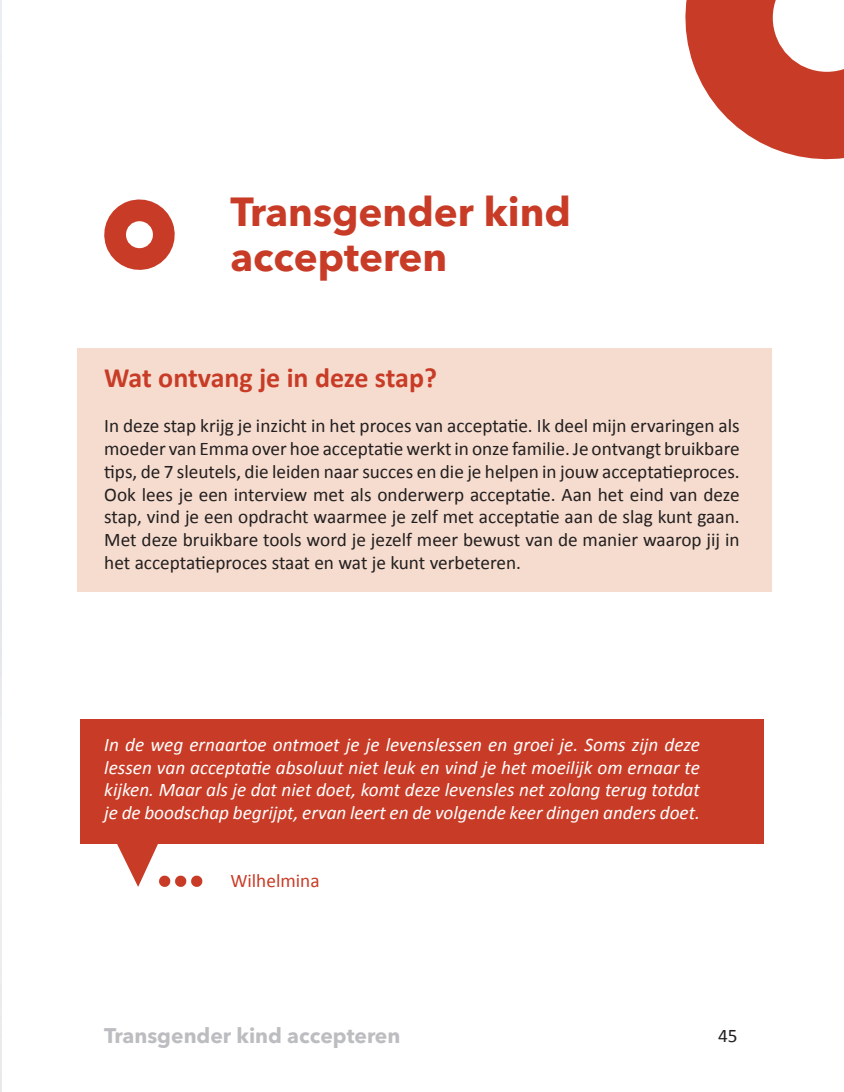
<style>
.page{position:relative;width:844px;height:1092px;background:#fff}
.page>*{position:absolute;margin:0;border:0;box-sizing:border-box;transform-origin:0 0}
.t1{font:700 40.25px/45.5px "Avenir Next LT Pro";color:#c83c27}
.t2{font:700 28px "Calibri";letter-spacing:-.005em;color:#c83c27}
.t3{font:700 21px "Avenir Next LT Pro";color:#bcbdc0}
.t4{font:19.25px/22.8px "Calibri";color:#231f20;text-align:justify}
.t5{font:italic 19.25px/22.8px "Calibri";color:#fff;text-align:justify}
.t6{font:19.25px "Calibri";color:#c83c27}
</style>
<div class="page">
<img style="left:0;top:0;width:1px;height:1091px">
<div style="left:80px;top:719px;width:683px;height:124px;background:#c83c27"></div>
<svg style="left:117px;top:843px;width:86px;height:44px"></svg>
<div style="left:77px;top:348px;width:694px;height:244px;background:#f5dcce"></div>
<svg style="left:685px;top:0;width:158px;height:160px"></svg>
<svg style="left:104px;top:199px;width:71px;height:71px"></svg>
<div style="left:130px;top:225px;width:19px;height:19px;background:#fff;border-radius:50%"></div>
<div style="left:126px;top:221px;width:27px;height:27px;border:8px solid #fff;border-radius:50%"></div>
<p class="t1" style="left:230px;top:188px;width:342px">Transgender kind accepteren</p>
<p class="t2" style="left:104px;top:359px;width:334px">Wat ontvang je in deze stap?</p>
<p class="t4" style="left:104px;top:414px;width:636px">In deze stap krijg je inzicht in het proces van acceptatie. Ik deel mijn ervaringen als moeder van Emma over hoe acceptatie werkt in onze familie. Je ontvangt bruikbare tips, de 7 sleutels, die leiden naar succes en die je helpen in jouw acceptatieproces.<br>Ook lees je een interview met als onderwerp acceptatie. Aan het eind van deze stap, vind je een opdracht waarmee je zelf met acceptatie aan de slag kunt gaan.<br>Met deze bruikbare tools word je jezelf meer bewust van de manier waarop jij in het acceptatieproces staat en wat je kunt verbeteren.</p>
<p class="t5" style="left:104px;top:732px;width:597px">In de weg ernaartoe ontmoet je je levenslessen en groei je. Soms zijn deze lessen van acceptatie absoluut niet leuk en vind je het moeilijk om ernaar te kijken. Maar als je dat niet doet, komt deze levensles net zolang terug totdat je de boodschap begrijpt, ervan leert en de volgende keer dingen anders doet.</p>
<p class="t6" style="left:230px;top:868px;width:91px">Wilhelmina</p>
<p class="t3" style="left:104px;top:1022px;width:297px">Transgender kind accepteren</p>
<p class="t4" style="left:717px;top:1024px;width:21px">45</p>
</div>
